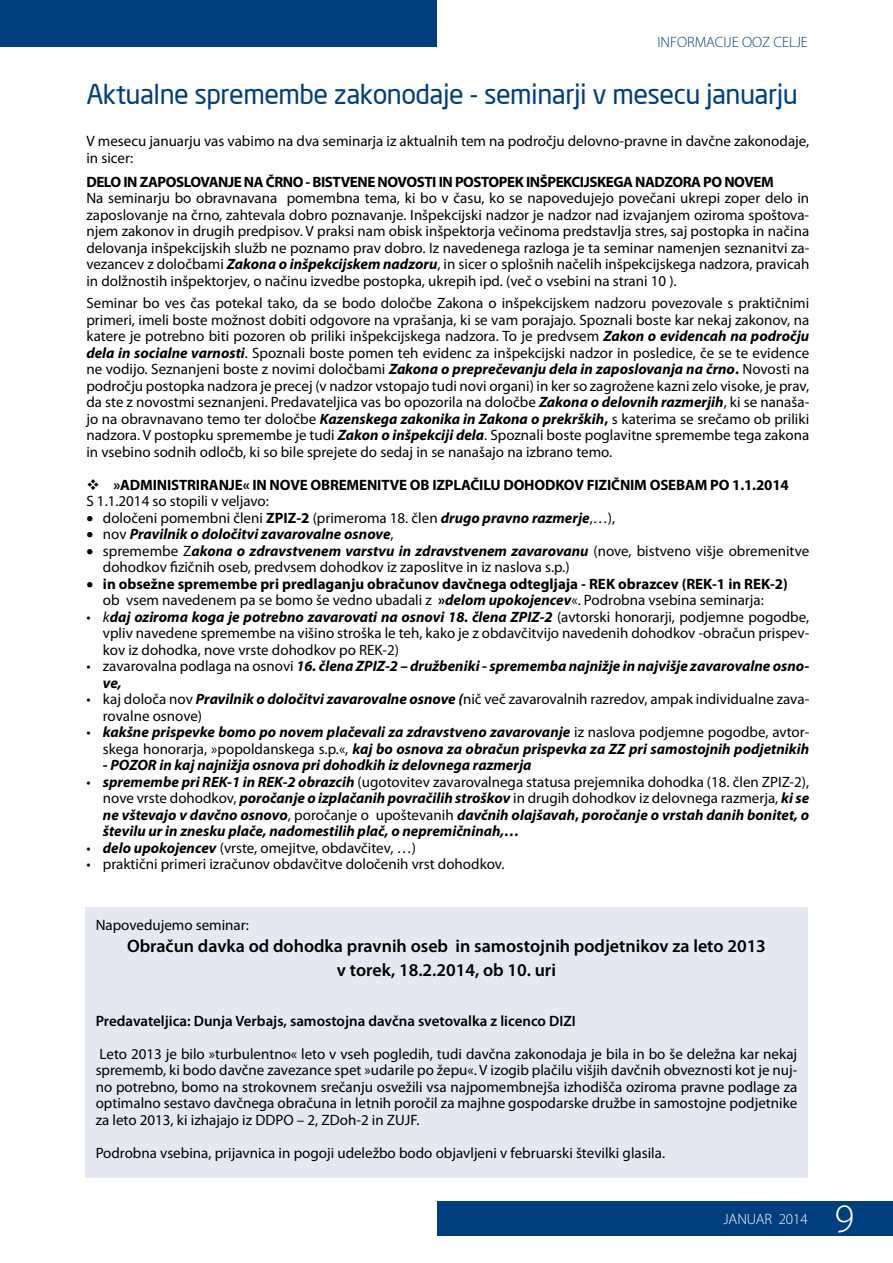
<style>
.page{position:relative;width:893px;height:1263px;background:#fff}
.page>*{position:absolute;margin:0;border:0;box-sizing:border-box;transform-origin:0 0}
.t1{font:300 40.5px "Myriad Pro";color:#fff}
.t2{font:27px "S Dlight";letter-spacing:-.02em;color:#003e7e}
.t3{font:600 18px/24px "Myriad Pro";color:#000;text-align:center}
.t4{font:15px/16.5px "Myriad Pro";color:#000;text-align:justify}
.t5{font:italic 700 15px/16.5px "Myriad Pro";color:#000}
.t6{font:700 15px/16.5px "Myriad Pro";letter-spacing:-.01em;color:#000}
.t7{font:700 15px "Myriad Pro";letter-spacing:-.03em;color:#000}
.t8{font:600 15px "Myriad Pro";color:#000}
.t9{font:300 15px "Myriad Pro";color:#003e7e}
.t10{font:300 15px "Myriad Pro";color:#fff}
.s1{font-weight:700;font-style:italic}
.s2{font-weight:700}
.s3{font-weight:400}
.s4{font-weight:400;font-style:normal}
.s5{font-style:italic}
.s6{font-style:normal}
</style>
<div class="page">
<div style="left:437px;top:1201px;width:456px;height:34px;background:#003e7e"></div>
<div style="left:0;top:0;width:437px;height:47px;background:#003e7e"></div>
<div style="left:85px;top:907px;width:723px;height:270px;background:#e5e7f1"></div>
<p class="t9" style="left:657px;top:33px;width:152px">INFORMACIJE OOZ CELJE</p>
<h2 class="t2" style="left:86px;top:79px;width:713px">Aktualne spremembe zakonodaje - seminarji v mesecu januarju</h2>
<p class="t4" style="left:86px;top:133px;width:724px">V mesecu januarju vas vabimo na dva seminarja iz aktualnih tem na področju delovno-pravne in davčne zakonodaje, in sicer:</p>
<p class="t7" style="left:86px;top:172px;width:689px">DELO IN ZAPOSLOVANJE NA ČRNO - BISTVENE NOVOSTI IN POSTOPEK INŠPEKCIJSKEGA NADZORA PO NOVEM</p>
<p class="t4" style="left:86px;top:190px;width:724px">Na seminarju bo obravnavana pomembna tema, ki bo v času, ko se napovedujejo povečani ukrepi zoper delo in zaposlovanje na črno, zahtevala dobro poznavanje. Inšpekcijski nadzor je nadzor nad izvajanjem oziroma spoštova&shy;njem zakonov in drugih predpisov. V praksi nam obisk inšpektorja večinoma predstavlja stres, saj postopka in načina delovanja inšpekcijskih služb ne poznamo prav dobro. Iz navedenega razloga je ta seminar namenjen seznanitvi za&shy;vezancev z določbami <span class="s1">Zakona o inšpekcijskem nadzoru</span>, in sicer o splošnih načelih inšpekcijskega nadzora, pravicah in dolžnostih inšpektorjev, o načinu izvedbe postopka, ukrepih ipd. (več o vsebini na strani 10 ).</p>
<p class="t4" style="left:86px;top:295px;width:724px">Seminar bo ves čas potekal tako, da se bodo določbe Zakona o inšpekcijskem nadzoru povezovale s praktičnimi primeri, imeli boste možnost dobiti odgovore na vprašanja, ki se vam porajajo. Spoznali boste kar nekaj zakonov, na katere je potrebno biti pozoren ob priliki inšpekcijskega nadzora. To je predvsem <span class="s1">Zakon o evidencah na področju dela in socialne varnosti</span>. Spoznali boste pomen teh evidenc za inšpekcijski nadzor in posledice, če se te evidence ne vodijo. Seznanjeni boste z novimi določbami <span class="s1">Zakona o preprečevanju dela in zaposlovanja na črno</span><span class="s2">.</span> Novosti na področju postopka nadzora je precej (v nadzor vstopajo tudi novi organi) in ker so zagrožene kazni zelo visoke, je prav, da ste z novostmi seznanjeni. Predavateljica vas bo opozorila na določbe <span class="s1">Zakona o delovnih razmerjih</span>, ki se nanaša&shy;jo na obravnavano temo ter določbe <span class="s1">Kazenskega zakonika in Zakona o prekrških</span><span class="s2">,</span> s katerima se srečamo ob priliki nadzora. V postopku spremembe je tudi <span class="s1">Zakon o inšpekciji dela</span>. Spoznali boste poglavitne spremembe tega zakona in vsebino sodnih odločb, ki so bile sprejete do sedaj in se nanašajo na izbrano temo.</p>
<p class="t6" style="left:86px;top:476px;width:704px">❖ »ADMINISTRIRANJE« IN NOVE OBREMENITVE OB IZPLAČILU DOHODKOV FIZIČNIM OSEBAM PO 1.1.2014<br><span class="s3">S 1.1.2014 so stopili v veljavo:</span></p>
<p class="t4" style="left:86px;top:509px;width:530px">• določeni pomembni členi <span class="s2">ZPIZ-2</span> (primeroma 18. člen <span class="s1">drugo pravno razmerje</span>,…),</p>
<p class="t5" style="left:86px;top:526px;width:309px">• <span class="s4">nov</span> Pravilnik o določitvi zavarovalne osnove<span class="s4">,</span></p>
<p class="t4" style="left:103px;top:542px;width:708px;text-indent:-16px">• spremembe Z<span class="s1">akona o zdravstvenem varstvu in zdravstvenem zavarovanu</span> (nove, bistveno višje obremenitve dohodkov fizičnih oseb, predvsem dohodkov iz zaposlitve in iz naslova s.p.)</p>
<p class="t6" style="left:86px;top:575px;width:703px;text-align:center">• in obsežne spremembe pri predlaganju obračunov davčnega odtegljaja - REK obrazcev (REK-1 in REK-2) <span class="s3">ob vsem navedenem pa se bomo še vedno ubadali z</span> »<span class="s5">delom upokojencev</span><span class="s3">«. Podrobna vsebina seminarja:</span></p>
<p class="t4" style="left:103px;top:608px;width:708px;text-indent:-16px">• <span class="s5">k</span><span class="s1">daj oziroma koga je potrebno zavarovati na osnovi 18. člena ZPIZ-2</span> (avtorski honorarji, podjemne pogodbe, vpliv navedene spremembe na višino stroška le teh, kako je z obdavčitvijo navedenih dohodkov -obračun prispev&shy;kov iz dohodka, nove vrste dohodkov po REK-2)</p>
<p class="t5" style="left:103px;top:658px;width:708px;text-indent:-17px"><span class="s4">• zavarovalna podlaga na osnovi</span> 16. člena ZPIZ-2 – družbeniki <span class="s6">-</span> sprememba najnižje in najvišje zavarovalne osno&shy;ve,</p>
<p class="t4" style="left:103px;top:691px;width:708px;text-indent:-17px">• kaj določa nov <span class="s1">Pravilnik o določitvi zavarovalne osnove (</span>nič več zavarovalnih razredov, ampak individualne zava&shy;rovalne osnove)</p>
<p class="t5" style="left:86px;top:724px;width:724px;text-align:right"><span class="s4">•</span> kakšne prispevke bomo po novem plačevali za zdravstveno zavarovanje <span class="s4">iz naslova podjemne pogodbe, avtor&shy;skega honorarja, »popoldanskega s.p.«,</span> kaj bo osnova za obračun prispevka za ZZ pri samostojnih podjetnikih</p>
<p class="t5" style="left:103px;top:757px;width:430px">- POZOR in kaj najnižja osnova pri dohodkih iz delovnega razmerja</p>
<p class="t5" style="left:103px;top:773px;width:708px;text-align:justify;text-indent:-17px"><span class="s4">•</span> spremembe pri REK-1 in REK-2 obrazcih <span class="s4">(ugotovitev zavarovalnega statusa prejemnika dohodka (18. člen ZPIZ-2), nove vrste dohodkov,</span> poročanje o izplačanih povračilih stroškov <span class="s4">in drugih dohodkov iz delovnega razmerja,</span> ki se ne vštevajo v davčno osnovo<span class="s4">, poročanje o upoštevanih</span> davčnih olajšavah<span class="s6">,</span> poročanje o vrstah danih bonitet, o številu ur in znesku plače, nadomestilih plač, o nepremičninah,…</p>
<p class="t4" style="left:86px;top:839px;width:331px">• <span class="s1">delo upokojencev</span> (vrste, omejitve, obdavčitev, …)</p>
<p class="t4" style="left:86px;top:856px;width:420px">• praktični primeri izračunov obdavčitve določenih vrst dohodkov.</p>
<p class="t4" style="left:96px;top:916px;width:155px">Napovedujemo seminar:</p>
<p class="t3" style="left:127px;top:934px;width:640px">Obračun davka od dohodka pravnih oseb in samostojnih podjetnikov za leto 2013 v torek, 18.2.2014, ob 10. uri</p>
<p class="t8" style="left:96px;top:1011px;width:482px">Predavateljica: Dunja Verbajs, samostojna davčna svetovalka z licenco DIZI</p>
<p class="t4" style="left:96px;top:1045px;width:703px">Leto 2013 je bilo »turbulentno« leto v vseh pogledih, tudi davčna zakonodaja je bila in bo še deležna kar nekaj sprememb, ki bodo davčne zavezance spet »udarile po žepu«. V izogib plačilu višjih davčnih obveznosti kot je nuj&shy;no potrebno, bomo na strokovnem srečanju osvežili vsa najpomembnejša izhodišča oziroma pravne podlage za optimalno sestavo davčnega obračuna in letnih poročil za majhne gospodarske družbe in samostojne podjetnike za leto 2013, ki izhajajo iz DDPO – 2, ZDoh-2 in ZUJF.</p>
<p class="t4" style="left:96px;top:1144px;width:571px">Podrobna vsebina, prijavnica in pogoji udeležbo bodo objavljeni v februarski številki glasila.</p>
<p class="t10" style="left:723px;top:1211px;width:86px">JANUAR 2014</p>
<h1 class="t1" style="left:835px;top:1196px;width:21px">9</h1>
</div>
